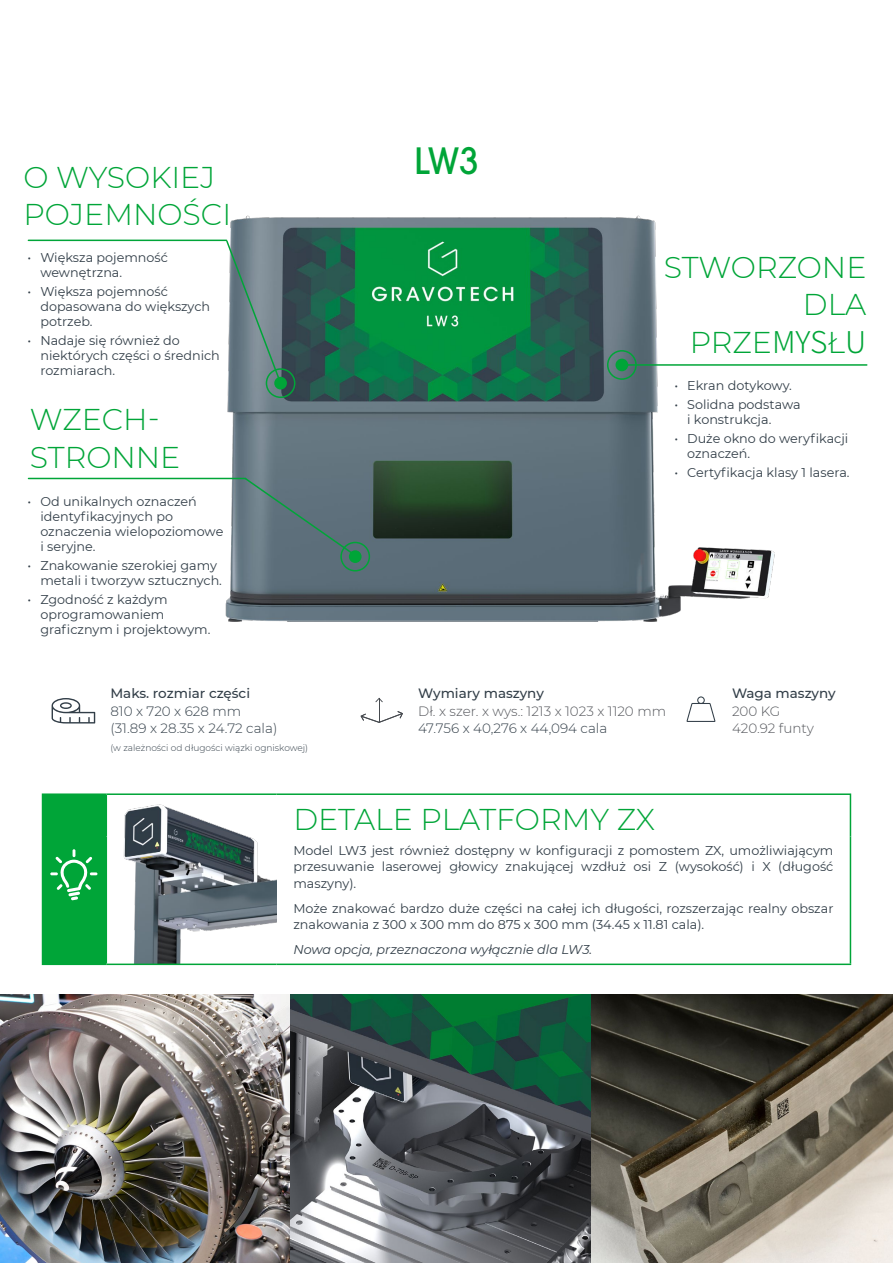
<style>
.page{position:relative;width:893px;height:1263px;background:#fff}
.page>*{position:absolute;margin:0;border:0;box-sizing:border-box;transform-origin:0 0}
.t1{font:500 36px "Avant Garde";color:#00a538}
.t2{font:300 30px/37.5px "Montserrat";color:#00a538}
.t3{font:300 13.5px/17.5px "Montserrat";color:#323e48}
.t4{font:300 13.5px/17.5px "Montserrat";color:#54565b}
.t5{font:500 13.5px "Montserrat";color:#323e48}
.t6{font:12.75px/15px "Montserrat";color:#323e48}
.t7{font:italic 12.75px "Montserrat";color:#323e48}
.t8{font:300 9px "Montserrat";color:#323e48}
.s1{font-family:"Noto Sans SC"}
</style>
<div class="page">
<img style="left:210px;top:215px;width:565px;height:407px">
<img style="left:0;top:994px;width:893px;height:269px">
<img style="left:107px;top:795px;width:169px;height:168px">
<hr style="left:28px;top:240px;width:199px;height:1px;background:#00a538">
<svg style="left:225px;top:239px;width:58px;height:149px;background:#7c8e95"></svg>
<div style="left:275px;top:378px;width:11px;height:11px;background:#00a538;border-radius:50%"></div>
<div style="left:274px;top:377px;width:13px;height:12px;border:2px solid #00a538;border-radius:50%"></div>
<div style="left:266px;top:368px;width:29px;height:30px;border:2px solid #00a538;border-radius:50%"></div>
<hr style="left:623px;top:364px;width:244px;height:2px;background:#00a538">
<div style="left:616px;top:359px;width:11px;height:11px;background:#00a538;border-radius:50%"></div>
<div style="left:615px;top:359px;width:13px;height:12px;border:2px solid #00a538;border-radius:50%"></div>
<div style="left:607px;top:350px;width:30px;height:30px;border:2px solid #00a538;border-radius:50%"></div>
<hr style="left:28px;top:478px;width:218px;height:1px;background:#00a538">
<svg style="left:243px;top:476px;width:119px;height:84px;background:#5f747d"></svg>
<div style="left:350px;top:551px;width:11px;height:11px;background:#00a538;border-radius:50%"></div>
<div style="left:349px;top:550px;width:13px;height:13px;border:2px solid #00a538;border-radius:50%"></div>
<div style="left:340px;top:542px;width:30px;height:29px;border:2px solid #00a538;border-radius:50%"></div>
<svg style="left:686px;top:696px;width:29px;height:26px"></svg>
<svg style="left:361px;top:698px;width:42px;height:25px"></svg>
<svg style="left:52px;top:698px;width:43px;height:25px"></svg>
<div style="left:43px;top:794px;width:63px;height:170px;background:#00a538"></div>
<hr style="left:42px;top:963px;width:64px;height:2px;background:#00a538">
<hr style="left:106px;top:963px;width:170px;height:2px;background:#00a538">
<hr style="left:42px;top:793px;width:64px;height:2px;background:#00a538">
<hr style="left:42px;top:795px;width:1px;height:41px;background:#00a538">
<hr style="left:42px;top:836px;width:1px;height:127px;background:#00a538">
<hr style="left:276px;top:793px;width:575px;height:2px;background:#00a538">
<hr style="left:850px;top:795px;width:1px;height:41px;background:#00a538">
<hr style="left:850px;top:836px;width:1px;height:127px;background:#00a538">
<hr style="left:276px;top:963px;width:575px;height:2px;background:#00a538">
<hr style="left:106px;top:793px;width:170px;height:2px;background:#00a538">
<hr style="left:106px;top:795px;width:1px;height:41px;background:#00a538">
<hr style="left:106px;top:836px;width:1px;height:127px;background:#00a538">
<svg style="left:50px;top:849px;width:47px;height:51px"></svg>
<h2 class="t2" style="left:23px;top:158px;width:209px">O WYSOKIEJ<br>POJEMNOŚCI</h2>
<p class="t6" style="left:40px;top:249px;width:129px;text-indent:-13px">• Większa pojemność wewnętrzna.</p>
<p class="t6" style="left:40px;top:283px;width:171px;text-indent:-13px">• Większa pojemność dopasowana do większych potrzeb.</p>
<p class="t6" style="left:40px;top:333px;width:181px;text-indent:-13px">• Nadaje się również do niektórych części o średnich rozmiarach.</p>
<h2 class="t2" style="left:30px;top:400px;width:152px">WZECH-<br>STRONNE</h2>
<p class="t6" style="left:40px;top:493px;width:184px;text-indent:-13px">• Od unikalnych oznaczeń identyfikacyjnych po oznaczenia wielopoziomowe i seryjne.</p>
<p class="t6" style="left:40px;top:558px;width:183px;text-indent:-13px">• Znakowanie szerokiej gamy metali i tworzyw sztucznych.</p>
<p class="t6" style="left:40px;top:592px;width:172px;text-indent:-13px">• Zgodność z każdym oprogramowaniem graficznym i projektowym.</p>
<p class="t5" style="left:110px;top:684px;width:141px">Maks. rozmiar części</p>
<p class="t3" style="left:110px;top:701px;width:168px">810 x 720 x 628 mm (31.89 x 28.35 x 24.72 cala)</p>
<p class="t8" style="left:110px;top:741px;width:199px">(w zależności od długości wiązki ogniskowej)</p>
<h1 class="t1" style="left:414px;top:139px;width:66px">LW3</h1>
<h2 class="t2" style="left:664px;top:247px;width:204px;text-align:right">STWORZONE<br>DLA<br>PRZE<span class="s1">MYS</span>Ł<span class="s1">U</span></h2>
<p class="t6" style="left:674px;top:377px;width:119px">• Ekran dotykowy.</p>
<p class="t6" style="left:687px;top:396px;width:115px;text-indent:-13px">• Solidna podstawa i konstrukcja.</p>
<p class="t6" style="left:687px;top:431px;width:163px;text-indent:-13px">• Duże okno do weryfikacji oznaczeń.</p>
<p class="t6" style="left:674px;top:465px;width:177px">• Certyfikacja klasy 1 lasera.</p>
<p class="t5" style="left:418px;top:684px;width:127px">Wymiary maszyny</p>
<p class="t4" style="left:418px;top:701px;width:249px">Dł. x szer. x wys.: 1213 x 1023 x 1120 mm</p>
<p class="t3" style="left:418px;top:719px;width:191px">47.756 x 40,276 x 44,094 cala</p>
<p class="t5" style="left:732px;top:684px;width:105px">Waga maszyny</p>
<p class="t4" style="left:732px;top:701px;width:83px">200 KG<br>420.92 funty</p>
<h2 class="t2" style="left:293px;top:799px;width:363px">DETALE PLATFORMY ZX</h2>
<p class="t6" style="left:293px;top:841px;width:542px;line-height:16.5px;text-align:justify">Model LW3 jest również dostępny w konfiguracji z pomostem ZX, umożliwiającym przesuwanie laserowej głowicy znakującej wzdłuż osi Z (wysokość) i X (długość maszyny).</p>
<p class="t6" style="left:293px;top:899px;width:542px;line-height:16.5px">Może znakować bardzo duże części na całej ich długości, rozszerzając realny obszar znakowania z 300 x 300 mm do 875 x 300 mm (34.45 x 11.81 cala).</p>
<p class="t7" style="left:293px;top:941px;width:300px">Nowa opcja, przeznaczona wyłącznie dla LW3.</p>
</div>
